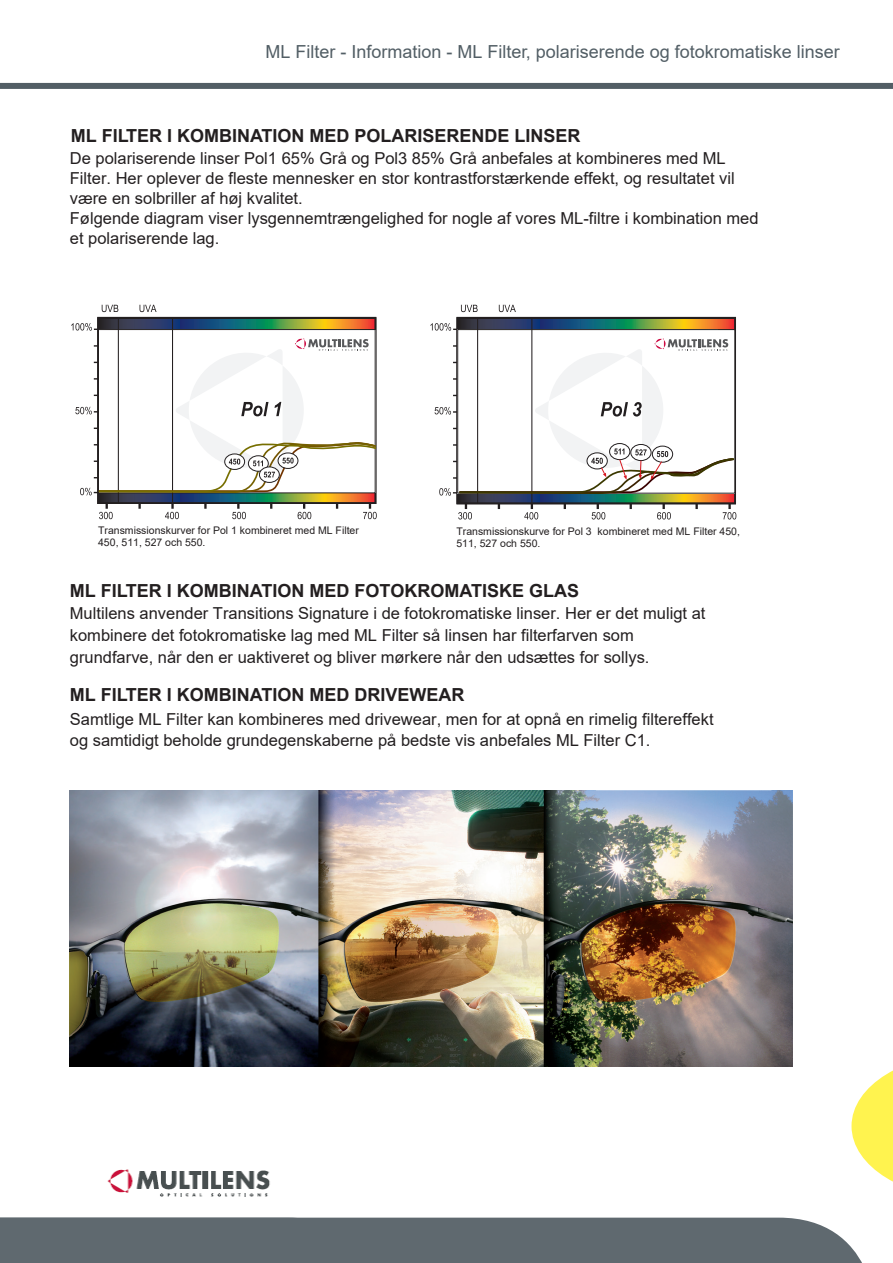
<style>
.page{position:relative;width:893px;height:1263px;background:#fff}
.page>*{position:absolute;margin:0;border:0;box-sizing:border-box;transform-origin:0 0}
.t1{font:700 18px "Arial";color:#231f20}
.t2{font:18px "Arial";color:#525e65}
.t3{font:16.5px/19.8px "Arial";color:#231f20}
.t4{font:10.5px/11.4px "Arial";color:#231f20}
</style>
<div class="page">
<div style="left:0;top:1217px;width:862px;height:46px;background:#5f696f"></div>
<div style="left:0;top:83px;width:893px;height:6px;background:#525e65"></div>
<svg style="left:851px;top:1070px;width:42px;height:112px"></svg>
<svg style="left:539px;top:320px;width:86px;height:9px"></svg>
<svg style="left:625px;top:320px;width:108px;height:9px"></svg>
<svg style="left:459px;top:320px;width:80px;height:9px"></svg>
<svg style="left:539px;top:496px;width:86px;height:5px"></svg>
<svg style="left:625px;top:496px;width:108px;height:5px"></svg>
<svg style="left:459px;top:496px;width:80px;height:5px"></svg>
<svg style="left:695px;top:504px;width:3px;height:5px"></svg>
<svg style="left:458px;top:504px;width:14px;height:15px"></svg>
<svg style="left:524px;top:504px;width:14px;height:15px"></svg>
<svg style="left:592px;top:504px;width:13px;height:15px"></svg>
<svg style="left:657px;top:504px;width:14px;height:15px"></svg>
<svg style="left:723px;top:504px;width:13px;height:15px"></svg>
<svg style="left:430px;top:323px;width:26px;height:8px"></svg>
<svg style="left:461px;top:305px;width:17px;height:7px"></svg>
<svg style="left:499px;top:305px;width:17px;height:7px"></svg>
<div style="left:456px;top:317px;width:280px;height:187px;border:2px solid #231f20"></div>
<hr style="left:531px;top:317px;width:1px;height:186px;background:#231f20">
<hr style="left:477px;top:317px;width:1px;height:186px;background:#231f20">
<svg style="left:435px;top:338px;width:301px;height:158px"></svg>
<svg style="left:180px;top:320px;width:85px;height:9px"></svg>
<svg style="left:265px;top:320px;width:108px;height:9px"></svg>
<svg style="left:100px;top:320px;width:80px;height:9px"></svg>
<svg style="left:180px;top:495px;width:85px;height:6px"></svg>
<svg style="left:265px;top:495px;width:108px;height:6px"></svg>
<svg style="left:100px;top:495px;width:80px;height:6px"></svg>
<svg style="left:138px;top:504px;width:3px;height:5px"></svg>
<svg style="left:204px;top:504px;width:3px;height:5px"></svg>
<svg style="left:99px;top:504px;width:14px;height:15px"></svg>
<svg style="left:165px;top:504px;width:14px;height:15px"></svg>
<svg style="left:232px;top:504px;width:14px;height:15px"></svg>
<svg style="left:298px;top:504px;width:13px;height:15px"></svg>
<svg style="left:363px;top:503px;width:14px;height:16px"></svg>
<svg style="left:71px;top:323px;width:26px;height:8px"></svg>
<svg style="left:102px;top:305px;width:16px;height:7px"></svg>
<svg style="left:140px;top:305px;width:17px;height:7px"></svg>
<div style="left:97px;top:317px;width:279px;height:187px;border:2px solid #231f20"></div>
<div style="left:98px;top:330px;width:277px;height:163px;background:#fff"></div>
<hr style="left:172px;top:317px;width:1px;height:186px;background:#231f20">
<hr style="left:118px;top:317px;width:1px;height:186px;background:#231f20">
<svg style="left:75px;top:338px;width:302px;height:157px"></svg>
<img style="left:69px;top:791px;width:723px;height:275px">
<img style="left:107px;top:1169px;width:163px;height:28px">
<p class="t2" style="left:265px;top:39px;width:576px">ML Filter - Information - ML Filter, polariserende og fotokromatiske linser</p>
<p class="t1" style="left:71px;top:123px;width:511px">ML FILTER I KOMBINATION MED POLARISERENDE LINSER</p>
<p class="t3" style="left:70px;top:149px;width:690px">De polariserende linser Pol1 65% Grå og Pol3 85% Grå anbefales at kombineres med ML Filter. Her oplever de fleste mennesker en stor kontrastforstærkende effekt, og resultatet vil være en solbriller af høj kvalitet.<br>Følgende diagram viser lysgennemtrængelighed for nogle af vores ML-filtre i kombination med et polariserende lag.</p>
<p class="t4" style="left:98px;top:525px;width:262px">Transmissionskurver for Pol 1 kombineret med ML Filter<br>450, 511, 527 och 550.</p>
<p class="t4" style="left:456px;top:526px;width:285px">Transmissionskurve for Pol 3 kombineret med ML Filter 450,<br>511, 527 och 550.</p>
<p class="t1" style="left:70px;top:577px;width:511px">ML FILTER I KOMBINATION MED FOTOKROMATISKE GLAS</p>
<p class="t3" style="left:70px;top:602px;width:637px;line-height:21.9px">Multilens anvender Transitions Signature i de fotokromatiske linser. Her er det muligt at kombinere det fotokromatiske lag med ML Filter så linsen har filterfarven som grundfarve, når den er uaktiveret og bliver mørkere når den udsættes for sollys.</p>
<p class="t1" style="left:70px;top:682px;width:396px">ML FILTER I KOMBINATION MED DRIVEWEAR</p>
<p class="t3" style="left:70px;top:709px;width:645px;line-height:21px">Samtlige ML Filter kan kombineres med drivewear, men for at opnå en rimelig filtereffekt og samtidigt beholde grundegenskaberne på bedste vis anbefales ML Filter C1.</p>
</div>
